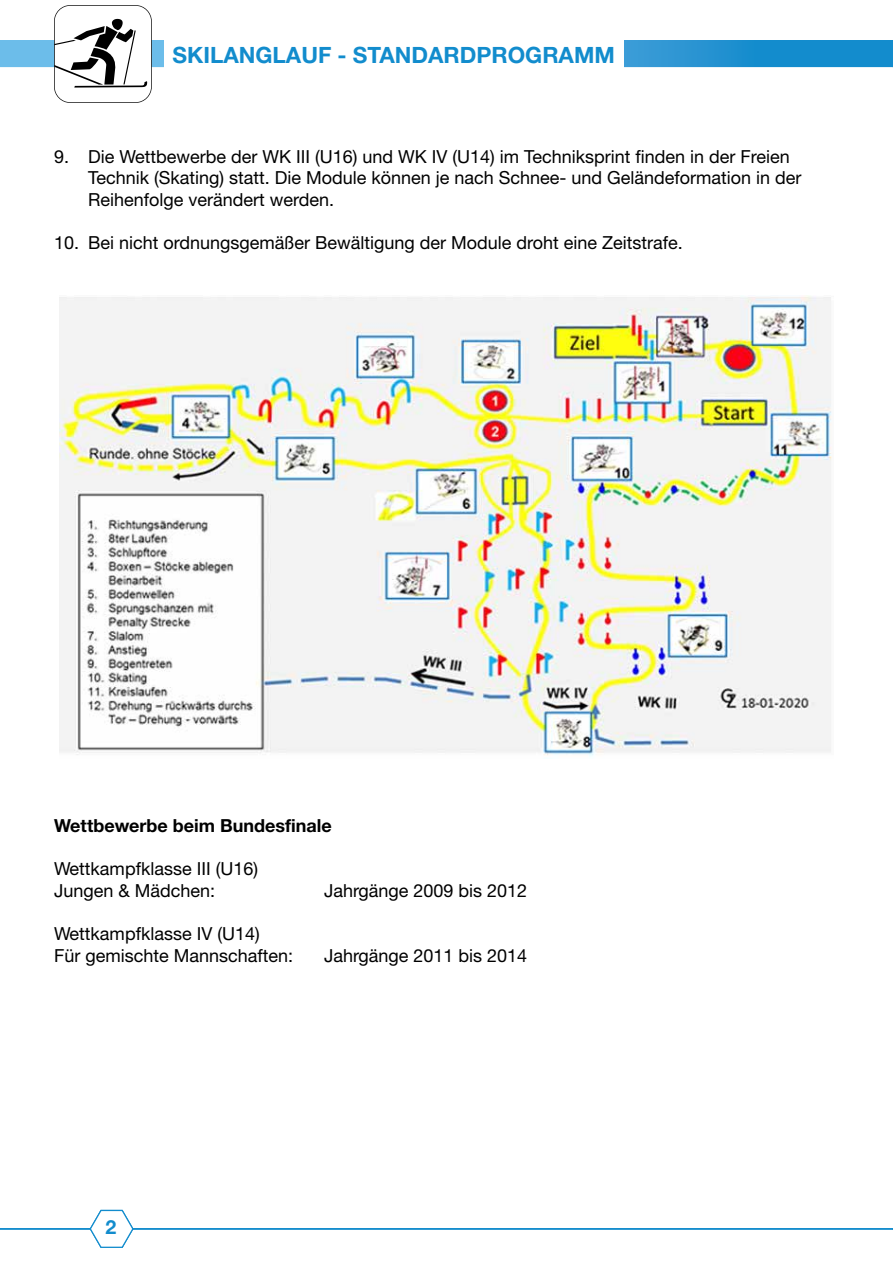
<style>
.page{position:relative;width:893px;height:1263px;background:#fff}
.page>*{position:absolute;margin:0;border:0;box-sizing:border-box;transform-origin:0 0}
.t1{font:700 22.5px "Helvetica Neue LT Pro";color:#128ccd}
.t2{font:700 19.5px "Helvetica Neue LT Pro";color:#128ccd}
.t3{font:18px/21.6px "Helvetica Neue LT Pro";color:#000}
.t4{font:700 18px "Helvetica Neue LT Pro";color:#000}
</style>
<div class="page">
<svg style="left:0;top:40px;width:892px;height:27px;background:#2e99d4"></svg>
<svg style="left:892px;top:40px;width:1px;height:27px"></svg>
<hr style="left:0;top:1228px;width:893px;height:1px;background:#128ccd">
<svg style="left:89px;top:1209px;width:45px;height:39px"></svg>
<svg style="left:54px;top:5px;width:98px;height:98px"></svg>
<div style="left:164px;top:37px;width:459px;height:34px;background:#fff"></div>
<img style="left:59px;top:296px;width:773px;height:461px">
<p class="t1" style="left:173px;top:41px;width:444px">SKILANGLAUF - STANDARDPROGRAMM</p>
<p class="t3" style="left:88px;top:145px;width:715px;text-indent:-34px">9. Die Wettbewerbe der WK III (U16) und WK IV (U14) im Techniksprint finden in der Freien<br>Technik (Skating) statt. Die Module können je nach Schnee- und Geländeformation in der<br>Reihenfolge verändert werden.</p>
<p class="t3" style="left:54px;top:231px;width:630px">10. Bei nicht ordnungsgemäßer Bewältigung der Module droht eine Zeitstrafe.</p>
<p class="t4" style="left:54px;top:814px;width:279px">Wettbewerbe beim Bundesfinale</p>
<p class="t3" style="left:54px;top:857px;width:206px">Wettkampfklasse III (U16)<br>Jungen &amp; Mädchen:</p>
<p class="t3" style="left:324px;top:879px;width:205px">Jahrgänge 2009 bis 2012</p>
<p class="t3" style="left:54px;top:922px;width:241px">Wettkampfklasse IV (U14)<br>Für gemischte Mannschaften:</p>
<p class="t3" style="left:324px;top:944px;width:205px">Jahrgänge 2011 bis 2014</p>
<p class="t2" style="left:106px;top:1215px;width:12px">2</p>
</div>
